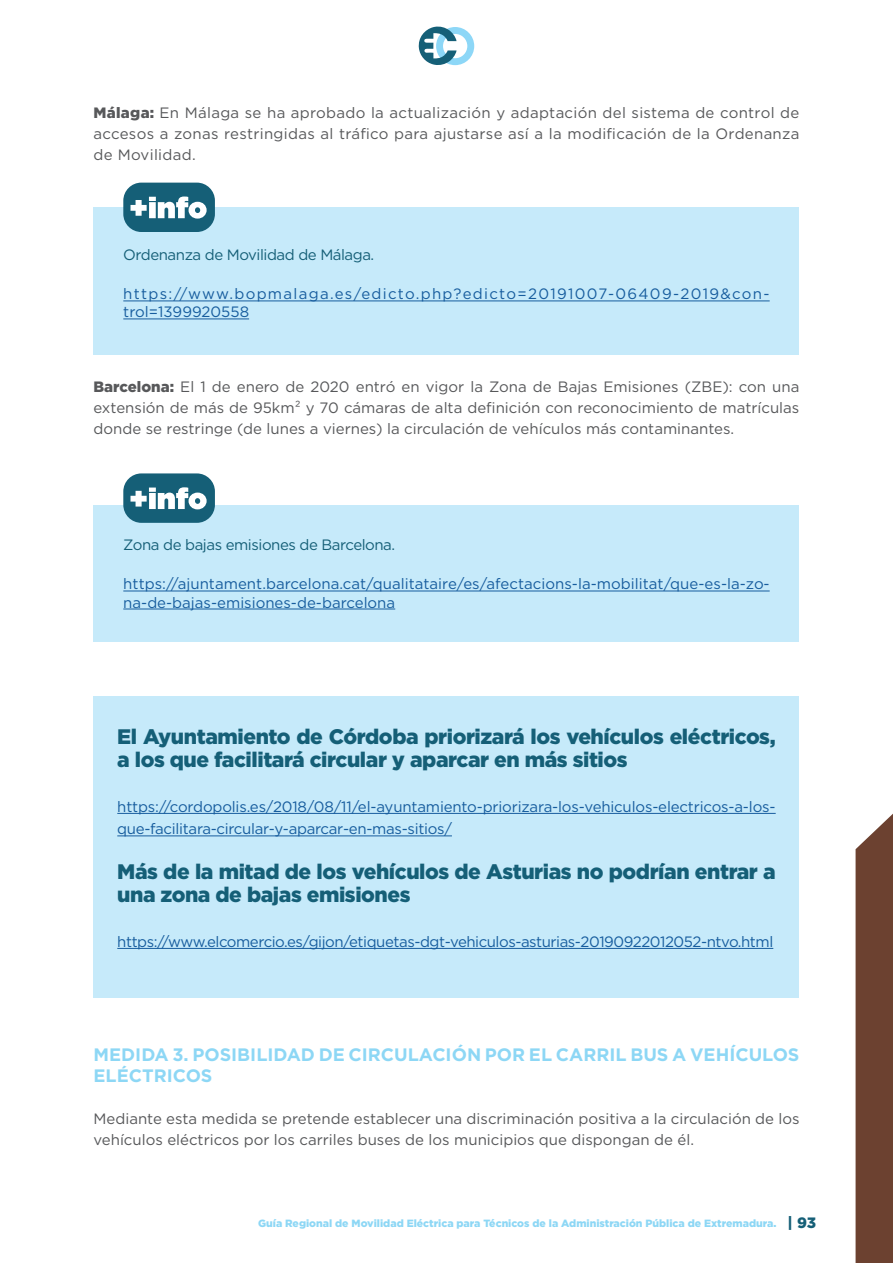
<style>
.page{position:relative;width:893px;height:1263px;background:#fff}
.page>*{position:absolute;margin:0;border:0;box-sizing:border-box;transform-origin:0 0}
.Estilo_de_párrafo_1{font:900 21px/22.5px "Gotham";letter-spacing:-.02em;color:#155f77}
.Estilo_de_párrafo_1-2{font:700 18px/21px "Gotham";color:#8dd7f5}
.Estilo_de_párrafo_1-3{font:15px/21px "Gotham";color:#57585a;text-align:justify}
.Estilo_de_párrafo_1-4{font:15px/18px "Gotham";letter-spacing:-.01em;color:#175d9e}
.Estilo_de_párrafo_1-5{font:15px "Gotham";letter-spacing:-.03em;color:#175d9e}
.Estilo_de_párrafo_1-6{font:15px/18px "Gotham";letter-spacing:.085em;color:#175d9e}
.t1{font:15px "Gotham";letter-spacing:-.03em;color:#155f77}
.t2{font:900 10.5px "Gotham";color:#8dd7f5}
.s1{font-weight:900}
.s2{font-size:15px;color:#155f77}
</style>
<div class="page">
<svg style="left:418px;top:26px;width:56px;height:40px"></svg>
<div style="left:94px;top:207px;width:705px;height:147px;background:#c6eafa"></div>
<hr style="left:123px;top:301px;width:647px;height:1px;background:#175d9e">
<hr style="left:123px;top:319px;width:126px;height:1px;background:#175d9e">
<div style="left:94px;top:505px;width:705px;height:137px;background:#c6eafa"></div>
<hr style="left:123px;top:591px;width:647px;height:1px;background:#175d9e">
<hr style="left:123px;top:609px;width:272px;height:1px;background:#175d9e">
<div style="left:94px;top:696px;width:705px;height:301px;background:#c6eafa"></div>
<hr style="left:117px;top:813px;width:659px;height:1px;background:#175d9e">
<hr style="left:117px;top:835px;width:335px;height:1px;background:#175d9e">
<hr style="left:117px;top:948px;width:656px;height:1px;background:#175d9e">
<div style="left:123px;top:473px;width:92px;height:50px;background:#155f77;border-radius:18px"></div>
<svg style="left:131px;top:487px;width:76px;height:22px"></svg>
<div style="left:123px;top:183px;width:92px;height:49px;background:#155f77;border-radius:18px"></div>
<svg style="left:131px;top:196px;width:76px;height:23px"></svg>
<svg style="left:855px;top:814px;width:38px;height:449px;background:#764e3e"></svg>
<p class="Estilo_de_párrafo_1-3" style="left:94px;top:102px;width:707px"><span class="s1">Málaga:</span> En Málaga se ha aprobado la actualización y adaptación del sistema de control de accesos a zonas restringidas al tráfico para ajustarse así a la modificación de la Ordenanza de Movilidad.</p>
<p class="t1" style="left:123px;top:245px;width:252px">Ordenanza de Movilidad de Málaga.</p>
<p class="Estilo_de_párrafo_1-6" style="left:123px;top:285px;width:648px">https://www.bopmalaga.es/edicto.php?edicto=20191007-06409-2019&amp;con&shy;trol=1399920558</p>
<p class="Estilo_de_párrafo_1-3" style="left:94px;top:376px;width:707px"><span class="s1">Barcelona:</span> El 1 de enero de 2020 entró en vigor la Zona de Bajas Emisiones (ZBE): con una extensión de más de 95km² y 70 cámaras de alta definición con reconocimiento de matrículas donde se restringe (de lunes a viernes) la circulación de vehículos más contaminantes.</p>
<p class="t1" style="left:123px;top:536px;width:273px">Zona de bajas emisiones de Barcelona.</p>
<p class="Estilo_de_párrafo_1-4" style="left:123px;top:575px;width:648px">https://ajuntament.barcelona.cat/qualitataire/es/afectacions-la-mobilitat/que-es-la-zo&shy;na-de-bajas-emisiones-de-barcelona</p>
<p class="Estilo_de_párrafo_1" style="left:117px;top:725px;width:660px">El Ayuntamiento de Córdoba priorizará los vehículos eléctricos, a los que facilitará circular y aparcar en más sitios</p>
<p class="Estilo_de_párrafo_1-4" style="left:117px;top:795px;width:660px;line-height:22.5px">https://cordopolis.es/2018/08/11/el-ayuntamiento-priorizara-los-vehiculos-electricos-a-los&shy;que-facilitara-circular-y-aparcar-en-mas-sitios/</p>
<p class="Estilo_de_párrafo_1" style="left:117px;top:860px;width:660px">Más de la mitad de los vehículos de Asturias no podrían entrar a una zona de bajas emisiones</p>
<p class="Estilo_de_párrafo_1-5" style="left:117px;top:932px;width:657px">https://www.elcomercio.es/gijon/etiquetas-dgt-vehiculos-asturias-20190922012052-ntvo.html</p>
<p class="Estilo_de_párrafo_1-2" style="left:94px;top:1043px;width:707px">MEDIDA 3. POSIBILIDAD DE CIRCULACIÓN POR EL CARRIL BUS A VEHÍCULOS<br>ELÉCTRICOS</p>
<p class="Estilo_de_párrafo_1-3" style="left:94px;top:1107px;width:707px">Mediante esta medida se pretende establecer una discriminación positiva a la circulación de los vehículos eléctricos por los carriles buses de los municipios que dispongan de él.</p>
<p class="t2" style="left:258px;top:1216px;width:559px">Guía Regional de Movilidad Eléctrica para Técnicos de la Administración Pública de Extremadura. <span class="s2">| 93</span></p>
</div>
